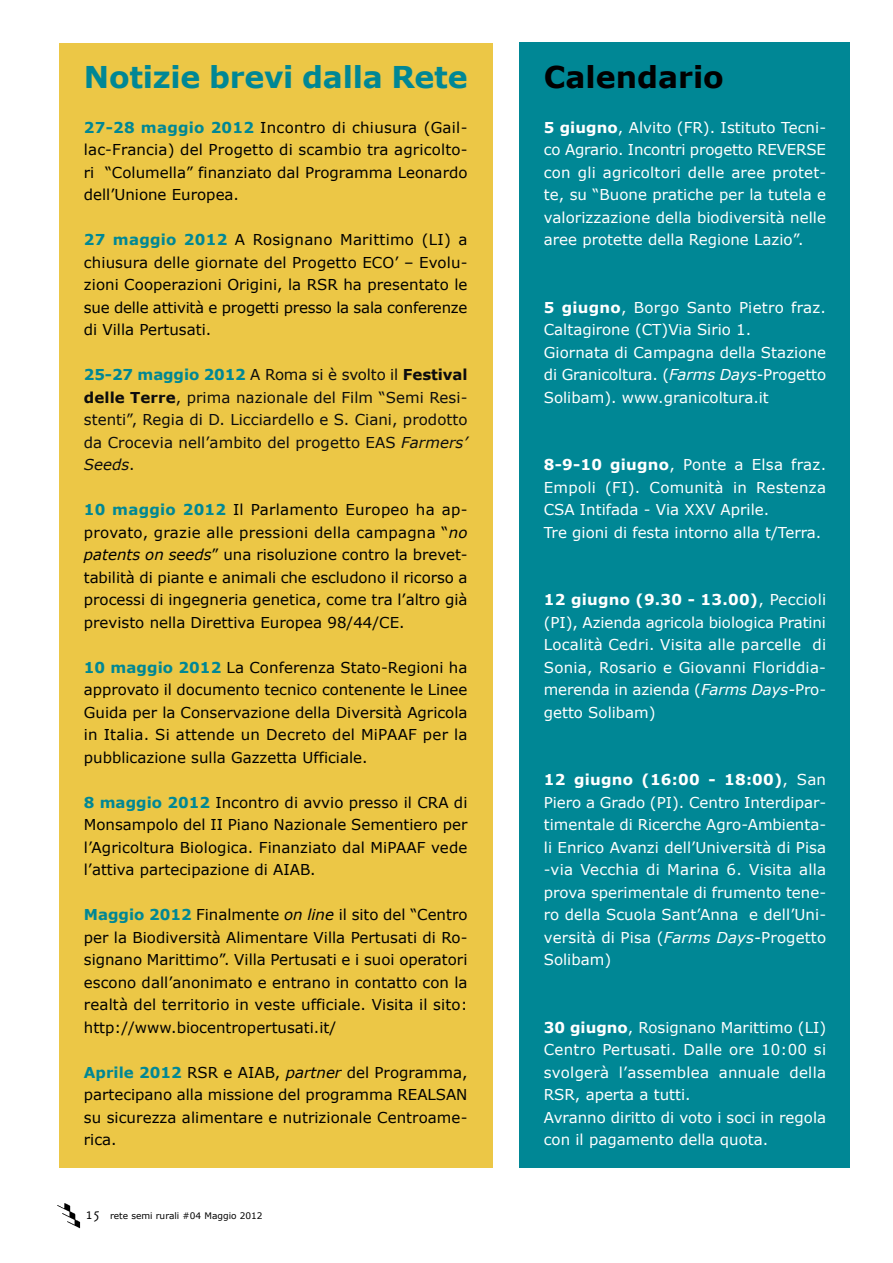
<style>
.page{position:relative;width:893px;height:1263px;background:#fff}
.page>*{position:absolute;margin:0;border:0;box-sizing:border-box;transform-origin:0 0}
.t1{font:700 30px "Verdana";letter-spacing:-.01em;color:#008795}
.t2{font:700 30px "Verdana";color:#000}
.t3{font:15px/22.5px "Verdana";color:#000;text-align:justify}
.t4{font:15px/22.5px "Verdana";color:#fff;text-align:justify}
.t5{font:15px/22.5px "Verdana";letter-spacing:.005em;color:#0c0c0d;text-align:justify}
.t6{font:9px "Verdana";color:#000}
.s1{font-weight:700;color:#008795}
.s2{font-weight:700}
.s3{font-style:italic}
.s4{font-family:"Csuni OTF";font-weight:300;font-size:16.5px}
</style>
<div class="page">
<img style="left:57px;top:1203px;width:24px;height:26px">
<div style="left:519px;top:43px;width:331px;height:1125px;background:#008795"></div>
<div style="left:60px;top:43px;width:433px;height:1125px;background:#ecc746"></div>
<h1 class="t1" style="left:84px;top:58px;width:385px">Notizie brevi dalla Rete</h1>
<p class="t3" style="left:84px;top:115px;width:385px"><span class="s1">27-28 maggio 2012</span> Incontro di chiusura (Gail&shy;lac-Francia) del Progetto di scambio tra agricolto&shy;ri “Columella” finanziato dal Programma Leonardo dell’Unione Europea.</p>
<p class="t3" style="left:84px;top:228px;width:385px"><span class="s1">27 maggio 2012</span> A Rosignano Marittimo (LI) a chiusura delle giornate del Progetto ECO’ – Evolu&shy;zioni Cooperazioni Origini, la RSR ha presentato le sue delle attività e progetti presso la sala conferenze di Villa Pertusati.</p>
<p class="t5" style="left:84px;top:363px;width:385px"><span class="s1">25-27 maggio 2012</span> A Roma si è svolto il <span class="s2">Festival delle Terre</span>, prima nazionale del Film “Semi Resi&shy;stenti”, Regia di D. Licciardello e S. Ciani, prodotto da Crocevia nell’ambito del progetto EAS <span class="s3">Farmers’ Seeds</span>.</p>
<p class="t3" style="left:84px;top:498px;width:385px"><span class="s1">10 maggio 2012</span> Il Parlamento Europeo ha ap&shy;provato, grazie alle pressioni della campagna “<span class="s3">no patents on seeds</span>” una risoluzione contro la brevet&shy;tabilità di piante e animali che escludono il ricorso a processi di ingegneria genetica, come tra l’altro già previsto nella Direttiva Europea 98/44/CE.</p>
<p class="t3" style="left:84px;top:655px;width:385px"><span class="s1">10 maggio 2012</span> La Conferenza Stato-Regioni ha approvato il documento tecnico contenente le Linee Guida per la Conservazione della Diversità Agricola in Italia. Si attende un Decreto del MiPAAF per la pubblicazione sulla Gazzetta Ufficiale.</p>
<p class="t3" style="left:84px;top:790px;width:385px"><span class="s1">8 maggio 2012</span> Incontro di avvio presso il CRA di Monsampolo del II Piano Nazionale Sementiero per l’Agricoltura Biologica. Finanziato dal MiPAAF vede l’attiva partecipazione di AIAB.</p>
<p class="t3" style="left:84px;top:903px;width:385px"><span class="s1">Maggio 2012</span> Finalmente <span class="s3">on line</span> il sito del “Centro per la Biodiversità Alimentare Villa Pertusati di Ro&shy;signano Marittimo”. Villa Pertusati e i suoi operatori escono dall’anonimato e entrano in contatto con la realtà del territorio in veste ufficiale. Visita il sito: http://www.biocentropertusati.it/</p>
<p class="t3" style="left:84px;top:1060px;width:385px"><span class="s1">Aprile 2012</span> RSR e AIAB, <span class="s3">partner</span> del Programma, partecipano alla missione del programma REALSAN su sicurezza alimentare e nutrizionale Centroame&shy;rica.</p>
<p class="t6" style="left:85px;top:1210px;width:179px"><span class="s4">15</span> rete semi rurali #04 Maggio 2012</p>
<h1 class="t2" style="left:544px;top:58px;width:182px">Calendario</h1>
<p class="t4" style="left:544px;top:115px;width:284px"><span class="s2">5 giugno</span>, Alvito (FR). Istituto Tecni&shy;co Agrario. Incontri progetto REVERSE con gli agricoltori delle aree protet&shy;te, su “Buone pratiche per la tutela e valorizzazione della biodiversità nelle aree protette della Regione Lazio”.</p>
<p class="t4" style="left:544px;top:295px;width:284px;text-align:left"><span class="s2">5 giugno</span>, Borgo Santo Pietro fraz.<br>Caltagirone (CT)Via Sirio 1.<br>Giornata di Campagna della Stazione di Granicoltura. (<span class="s3">Farms Days-</span>Progetto Solibam). www.granicoltura.it</p>
<p class="t4" style="left:544px;top:453px;width:284px;text-align:left"><span class="s2">8-9-10 giugno</span>, Ponte a Elsa fraz.<br>Empoli (FI). Comunità in Restenza CSA Intifada - Via XXV Aprile.<br>Tre gioni di festa intorno alla t/Terra.</p>
<p class="t4" style="left:544px;top:588px;width:284px"><span class="s2">12 giugno (9.30 - 13.00)</span>, Peccioli (PI), Azienda agricola biologica Pratini Località Cedri. Visita alle parcelle di Sonia, Rosario e Giovanni Floriddia&shy;merenda in azienda (<span class="s3">Farms Days-</span>Pro&shy;getto Solibam)</p>
<p class="t4" style="left:544px;top:768px;width:284px"><span class="s2">12 giugno (16:00 - 18:00)</span>, San Piero a Grado (PI). Centro Interdipar&shy;timentale di Ricerche Agro-Ambienta&shy;li Enrico Avanzi dell’Università di Pisa -via Vecchia di Marina 6. Visita alla prova sperimentale di frumento tene&shy;ro della Scuola Sant’Anna e dell’Uni&shy;versità di Pisa (<span class="s3">Farms Days-</span>Progetto Solibam)</p>
<p class="t4" style="left:544px;top:1015px;width:284px;text-align:left"><span class="s2">30 giugno</span>, Rosignano Marittimo (LI)<br>Centro Pertusati. Dalle ore 10:00 si svolgerà l’assemblea annuale della RSR, aperta a tutti.<br>Avranno diritto di voto i soci in regola con il pagamento della quota.</p>
</div>
